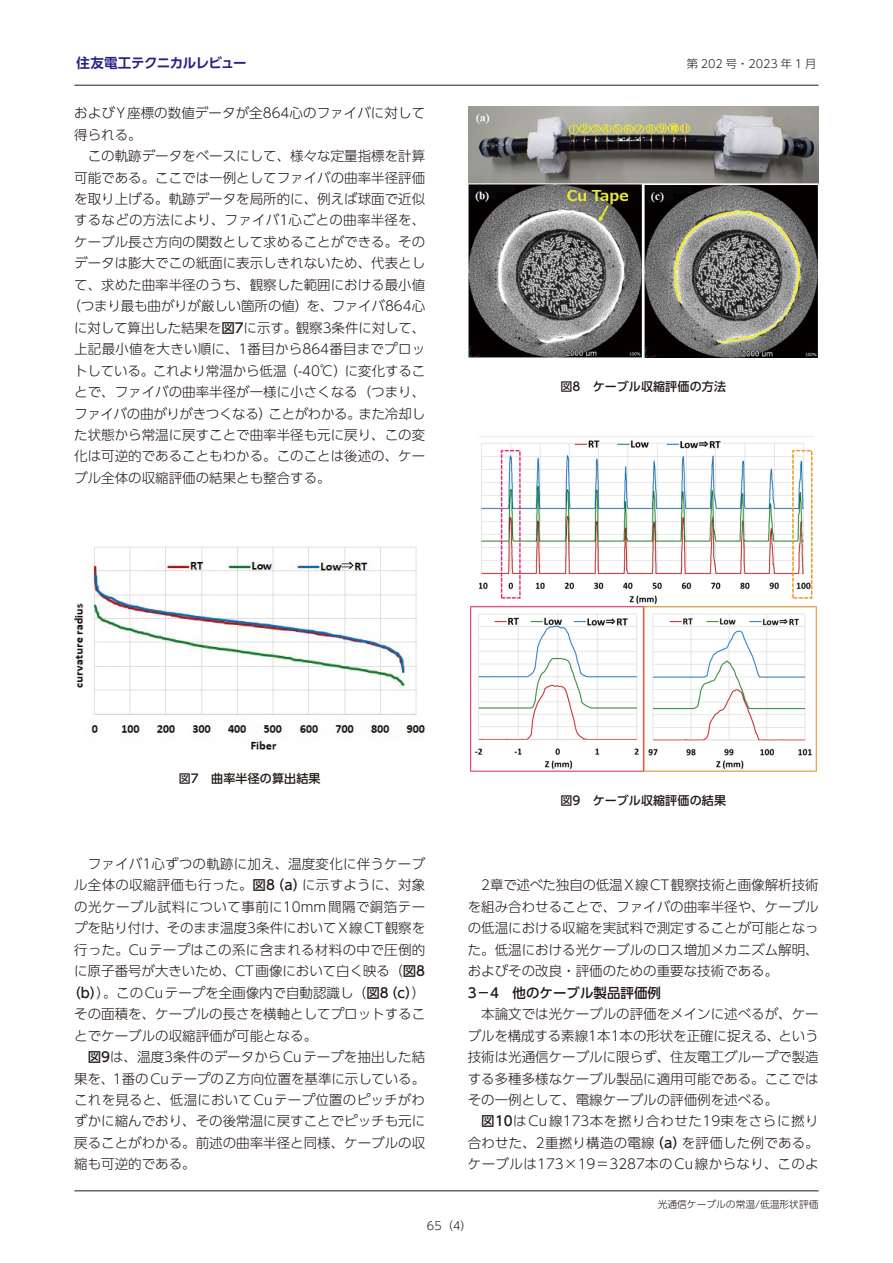
<style>
.page{position:relative;width:893px;height:1263px;background:#fff}
.page>*{position:absolute;margin:0;border:0;box-sizing:border-box;transform-origin:0 0}
.本文-基本{font:300 13.5px/21.5px "UD Shin Go Pro";color:#231916;text-align:justify}
.本文-基本-2{font:300 13.5px "UD Shin Go Pro";letter-spacing:.02em;color:#231916}
.本文-基本-3{font:300 13.5px "UD Shin Go Pro";letter-spacing:-.025em;color:#231916}
.本文-基本-4{font:300 13.5px "UD Shin Go Pro";letter-spacing:.03em;color:#231916}
.本文-基本-5{font:300 13.5px "UD Shin Go Pro";letter-spacing:.025em;color:#231916}
.本文-小見出し{font:500 13.5px "UD Shin Go Pro";color:#231916}
.t1{font:700 13.5px "UD Shin Go Pro De";letter-spacing:-.035em;color:#272088}
.キャプション{font:500 12px "UD Shin Go Pro";letter-spacing:.015em;color:#231916}
.t2{font:300 11.25px "UD Shin Go Pro";color:#231916}
.t3{font:300 9.75px "UD Shin Go Pro";color:#231916}
.s1{font-weight:500}
</style>
<div class="page">
<hr style="left:74px;top:85px;width:745px;height:1px;background:#231916">
<hr style="left:74px;top:1190px;width:745px;height:1px;background:#231916">
<img style="left:74px;top:546px;width:351px;height:204px">
<img style="left:468px;top:106px;width:350px;height:252px">
<img style="left:470px;top:440px;width:346px;height:331px">
<p class="t1" style="left:77px;top:52px;width:172px">住友電工テクニカルレビュー</p>
<p class="t2" style="left:687px;top:55px;width:131px">第 202 号・2023 年 1 月</p>
<p class="本文-基本" style="left:74px;top:102px;width:352px">およびY座標の数値データが全864心のファイバに対して得られる。</p>
<p class="本文-基本" style="left:88px;top:145px;width:339px">この軌跡データをベースにして、様々な定量指標を計算</p>
<p class="本文-基本" style="left:74px;top:166px;width:352px">可能である。ここでは一例としてファイバの曲率半径評価</p>
<p class="本文-基本" style="left:74px;top:188px;width:352px">を取り上げる。軌跡データを局所的に、例えば球面で近似</p>
<p class="本文-基本" style="left:74px;top:209px;width:352px">するなどの方法により、ファイバ1心ごとの曲率半径を、</p>
<p class="本文-基本" style="left:74px;top:231px;width:352px">ケーブル長さ方向の関数として求めることができる。その</p>
<p class="本文-基本" style="left:74px;top:252px;width:352px">データは膨大でこの紙面に表示しきれないため、代表とし</p>
<p class="本文-基本" style="left:74px;top:273px;width:352px">て、求めた曲率半径のうち、観察した範囲における最小値</p>
<p class="本文-基本" style="left:67px;top:295px;width:359px">（つまり最も曲がりが厳しい箇所の値）を、ファイバ864心</p>
<p class="本文-基本" style="left:74px;top:316px;width:353px">に対して算出した結果を<span class="s1">図7</span>に示す。観察3条件に対して、</p>
<p class="本文-基本-2" style="left:74px;top:338px;width:353px">上記最小値を大きい順に、1番目から864番目までプロッ</p>
<p class="本文-基本" style="left:74px;top:359px;width:353px">トしている。これより常温から低温（-40℃）に変化するこ</p>
<p class="本文-基本" style="left:74px;top:381px;width:352px">とで、ファイバの曲率半径が一様に小さくなる（つまり、</p>
<p class="本文-基本-3" style="left:74px;top:402px;width:353px">ファイバの曲がりがきつくなる）ことがわかる。また冷却し</p>
<p class="本文-基本" style="left:74px;top:424px;width:352px">た状態から常温に戻すことで曲率半径も元に戻り、この変</p>
<p class="本文-基本" style="left:74px;top:445px;width:352px">化は可逆的であることもわかる。このことは後述の、ケー</p>
<p class="本文-基本" style="left:74px;top:466px;width:258px">ブル全体の収縮評価の結果とも整合する。</p>
<p class="キャプション" style="left:560px;top:376px;width:167px">図8　ケーブル収縮評価の方法</p>
<p class="キャプション" style="left:179px;top:769px;width:143px">図7　曲率半径の算出結果</p>
<p class="本文-基本" style="left:88px;top:853px;width:339px">ファイバ1心ずつの軌跡に加え、温度変化に伴うケーブ</p>
<p class="本文-基本-2" style="left:74px;top:874px;width:353px">ル全体の収縮評価も行った。<span class="s1">図8（a）</span>に示すように、対象</p>
<p class="本文-基本-4" style="left:74px;top:896px;width:353px">の光ケーブル試料について事前に10mm間隔で銅箔テー</p>
<p class="本文-基本" style="left:74px;top:917px;width:352px">プを貼り付け、そのまま温度3条件においてX線CT観察を</p>
<p class="本文-基本-5" style="left:74px;top:939px;width:353px">行った。Cuテープはこの系に含まれる材料の中で圧倒的</p>
<p class="本文-基本" style="left:74px;top:960px;width:353px">に原子番号が大きいため、CT画像において白く映る（<span class="s1">図8</span></p>
<p class="本文-基本" style="left:67px;top:981px;width:359px"><span class="s1">（b）</span>）。このCuテープを全画像内で自動認識し（<span class="s1">図8（c）</span>）</p>
<p class="本文-基本" style="left:74px;top:1003px;width:352px">その面積を、ケーブルの長さを横軸としてプロットするこ</p>
<p class="本文-基本" style="left:74px;top:1024px;width:244px">とでケーブルの収縮評価が可能となる。</p>
<p class="本文-基本" style="left:74px;top:1046px;width:352px;text-indent:14px"><span class="s1">図9</span>は、温度3条件のデータからCuテープを抽出した結果を、1番のCuテープのZ方向位置を基準に示している。これを見ると、低温においてCuテープ位置のピッチがわずかに縮んでおり、その後常温に戻すことでピッチも元に戻ることがわかる。前述の曲率半径と同様、ケーブルの収縮も可逆的である。</p>
<p class="キャプション" style="left:560px;top:790px;width:167px">図9　ケーブル収縮評価の結果</p>
<p class="本文-基本" style="left:468px;top:874px;width:353px;text-indent:14px">2章で述べた独自の低温X線CT観察技術と画像解析技術を組み合わせることで、ファイバの曲率半径や、ケーブルの低温における収縮を実試料で測定することが可能となった。低温における光ケーブルのロス増加メカニズム解明、およびその改良・評価のための重要な技術である。</p>
<p class="本文-小見出し" style="left:468px;top:982px;width:195px">3－4　他のケーブル製品評価例</p>
<p class="本文-基本" style="left:468px;top:1003px;width:353px;text-indent:14px">本論文では光ケーブルの評価をメインに述べるが、ケーブルを構成する素線1本1本の形状を正確に捉える、という技術は光通信ケーブルに限らず、住友電工グループで製造する多種多様なケーブル製品に適用可能である。ここではその一例として、電線ケーブルの評価例を述べる。</p>
<p class="本文-基本" style="left:468px;top:1110px;width:353px;text-indent:14px"><span class="s1">図10</span>はCu線173本を撚り合わせた19束をさらに撚り合わせた、2重撚り構造の電線<span class="s1">（a）</span>を評価した例である。ケーブルは173×19＝3287本のCu線からなり、このよ</p>
<p class="t3" style="left:658px;top:1196px;width:162px">光通信ケーブルの常温/低温形状評価</p>
<p class="t2" style="left:427px;top:1217px;width:46px">65（4）</p>
</div>
